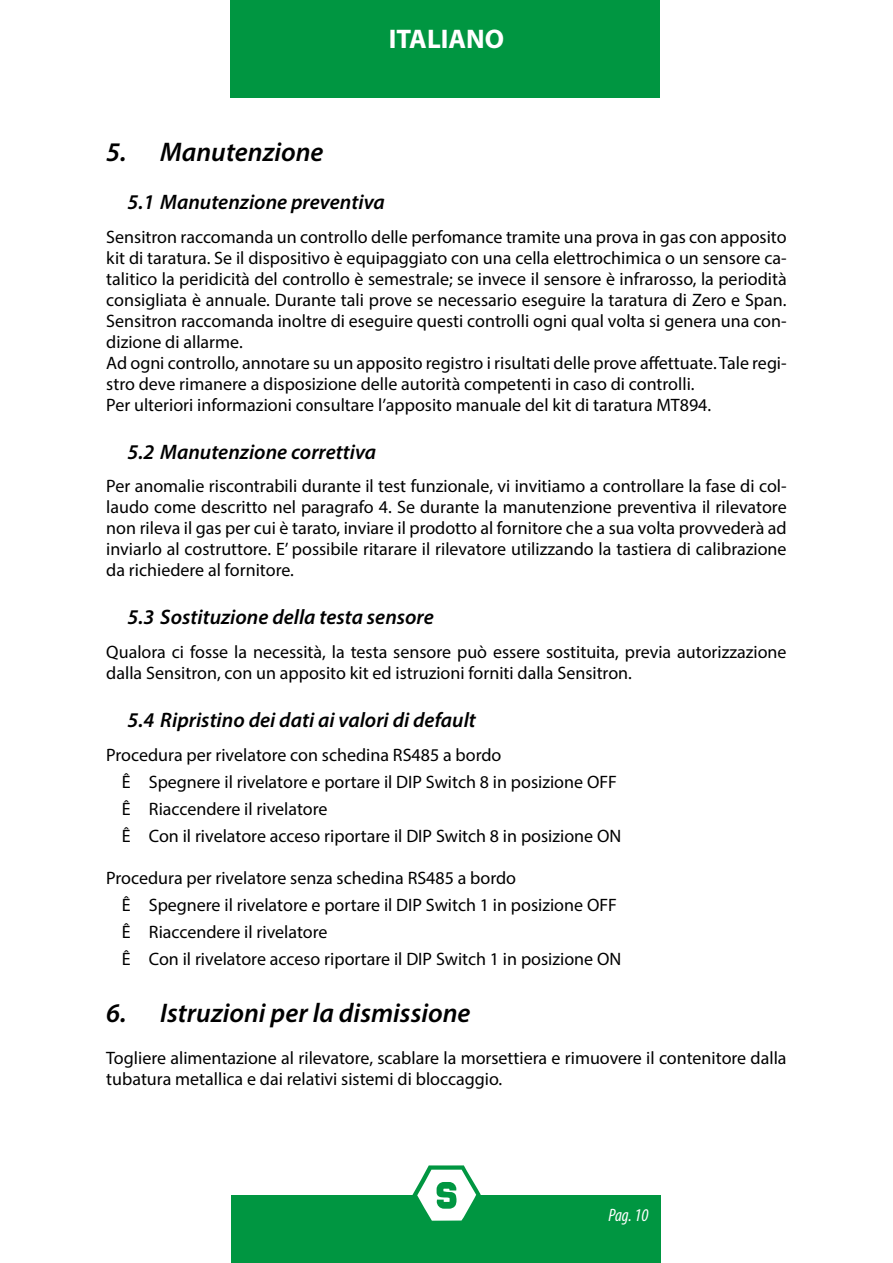
<style>
.page{position:relative;width:893px;height:1263px;background:#fff}
.page>*{position:absolute;margin:0;border:0;box-sizing:border-box;transform-origin:0 0}
.t1{font:italic 600 27px "Myriad Pro";color:#000}
.t2{font:700 27px "Myriad Pro";color:#fff}
.t3{font:italic 600 21px "Myriad Pro";color:#000}
.t4{font:18px/21px "Myriad Pro";color:#000}
.t5{font:italic condensed 18px "Myriad Pro";color:#fff}
</style>
<div class="page">
<div style="left:232px;top:1195px;width:429px;height:68px;background:#009641"></div>
<div style="left:230px;top:0;width:430px;height:98px;background:#009641"></div>
<svg style="left:412px;top:1165px;width:69px;height:56px"></svg>
<h1 class="t2" style="left:389px;top:22px;width:117px">ITALIANO</h1>
<h1 class="t1" style="left:106px;top:134px;width:219px">5. Manutenzione</h1>
<p class="t3" style="left:128px;top:188px;width:259px">5.1 Manutenzione preventiva</p>
<p class="t4" style="left:106px;top:226px;width:682px">Sensitron raccomanda un controllo delle perfomance tramite una prova in gas con apposito kit di taratura. Se il dispositivo è equipaggiato con una cella elettrochimica o un sensore ca&shy;talitico la peridicità del controllo è semestrale; se invece il sensore è infrarosso, la periodità consigliata è annuale. Durante tali prove se necessario eseguire la taratura di Zero e Span.<br>Sensitron raccomanda inoltre di eseguire questi controlli ogni qual volta si genera una con&shy;dizione di allarme.<br>Ad ogni controllo, annotare su un apposito registro i risultati delle prove affettuate. Tale regi&shy;stro deve rimanere a disposizione delle autorità competenti in caso di controlli.<br>Per ulteriori informazioni consultare l’apposito manuale del kit di taratura MT894.</p>
<p class="t3" style="left:128px;top:438px;width:250px">5.2 Manutenzione correttiva</p>
<p class="t4" style="left:106px;top:476px;width:682px;text-align:justify">Per anomalie riscontrabili durante il test funzionale, vi invitiamo a controllare la fase di col&shy;laudo come descritto nel paragrafo 4. Se durante la manutenzione preventiva il rilevatore non rileva il gas per cui è tarato, inviare il prodotto al fornitore che a sua volta provvederà ad inviarlo al costruttore. E’ possibile ritarare il rilevatore utilizzando la tastiera di calibrazione da richiedere al fornitore.</p>
<p class="t3" style="left:128px;top:604px;width:308px">5.3 Sostituzione della testa sensore</p>
<p class="t4" style="left:106px;top:641px;width:682px">Qualora ci fosse la necessità, la testa sensore può essere sostituita, previa autorizzazione dalla Sensitron, con un apposito kit ed istruzioni forniti dalla Sensitron.</p>
<p class="t3" style="left:128px;top:707px;width:350px">5.4 Ripristino dei dati ai valori di default</p>
<p class="t4" style="left:122px;top:741px;width:501px;line-height:27px;text-indent:-16px">Procedura per rivelatore con schedina RS485 a bordo<br>³ Spegnere il rivelatore e portare il DIP Switch 8 in posizione OFF ³ Riaccendere il rivelatore<br>³ Con il rivelatore acceso riportare il DIP Switch 8 in posizione ON</p>
<p class="t4" style="left:122px;top:864px;width:501px;line-height:27px;text-indent:-16px">Procedura per rivelatore senza schedina RS485 a bordo<br>³ Spegnere il rivelatore e portare il DIP Switch 1 in posizione OFF ³ Riaccendere il rivelatore<br>³ Con il rivelatore acceso riportare il DIP Switch 1 in posizione ON</p>
<h1 class="t1" style="left:106px;top:996px;width:366px">6. Istruzioni per la dismissione</h1>
<p class="t4" style="left:106px;top:1047px;width:682px">Togliere alimentazione al rilevatore, scablare la morsettiera e rimuovere il contenitore dalla tubatura metallica e dai relativi sistemi di bloccaggio.</p>
<p class="t5" style="left:608px;top:1204px;width:42px">Pag. 10</p>
</div>
